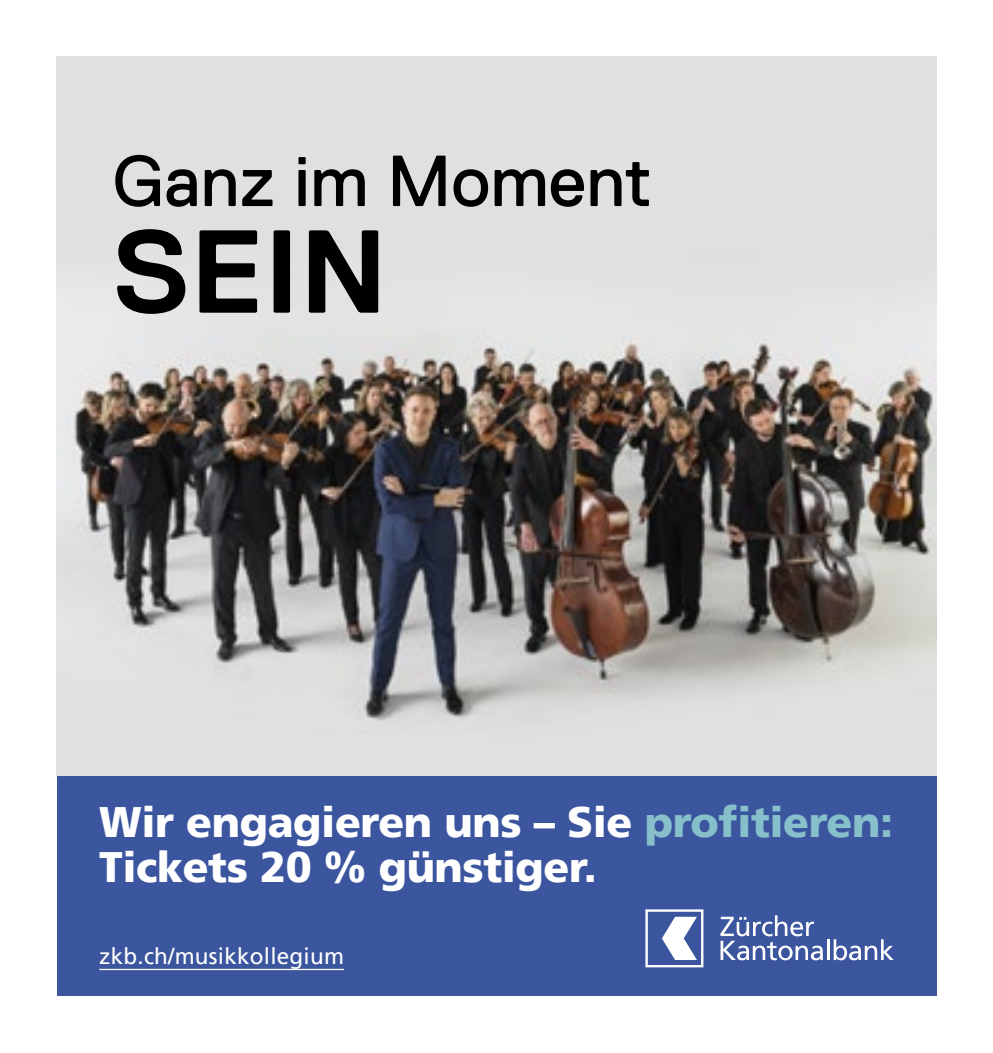
<style>
.page{position:relative;width:993px;height:1053px;background:#fff}
.page>*{position:absolute;margin:0;border:0;box-sizing:border-box;transform-origin:0 0}
.t1{font:700 117.5px "Replica LL";color:#000}
.t2{font:72px "Replica LL";color:#000}
.t3{font:900 42.5px/45px "Frutigerfor ZKB";letter-spacing:-.01em;color:#fff}
.t4{font:22.5px "Frutigerfor ZKB";letter-spacing:.01em;color:#fff}
.s1{color:#87bfca}
</style>
<div class="page">
<img style="left:57px;top:57px;width:878px;height:719px">
<div style="left:57px;top:776px;width:878px;height:220px;background:#3b559f"></div>
<hr style="left:99px;top:968px;width:245px;height:2px;background:#fff">
<svg style="left:645px;top:909px;width:58px;height:58px"></svg>
<svg style="left:720px;top:915px;width:102px;height:45px"></svg>
<hr style="left:826px;top:939px;width:3px;height:20px;background:#fff">
<svg style="left:833px;top:939px;width:60px;height:21px"></svg>
<h2 class="t2" style="left:112px;top:141px;width:540px">Ganz im Moment</h2>
<h1 class="t1" style="left:112px;top:207px;width:277px">SEIN</h1>
<p class="t3" style="left:99px;top:799px;width:795px">Wir engagieren uns – Sie <span class="s1">profitieren:<br></span>Tickets 20 % günstiger.</p>
<p class="t4" style="left:99px;top:942px;width:246px">zkb.ch/musikkollegium</p>
</div>
